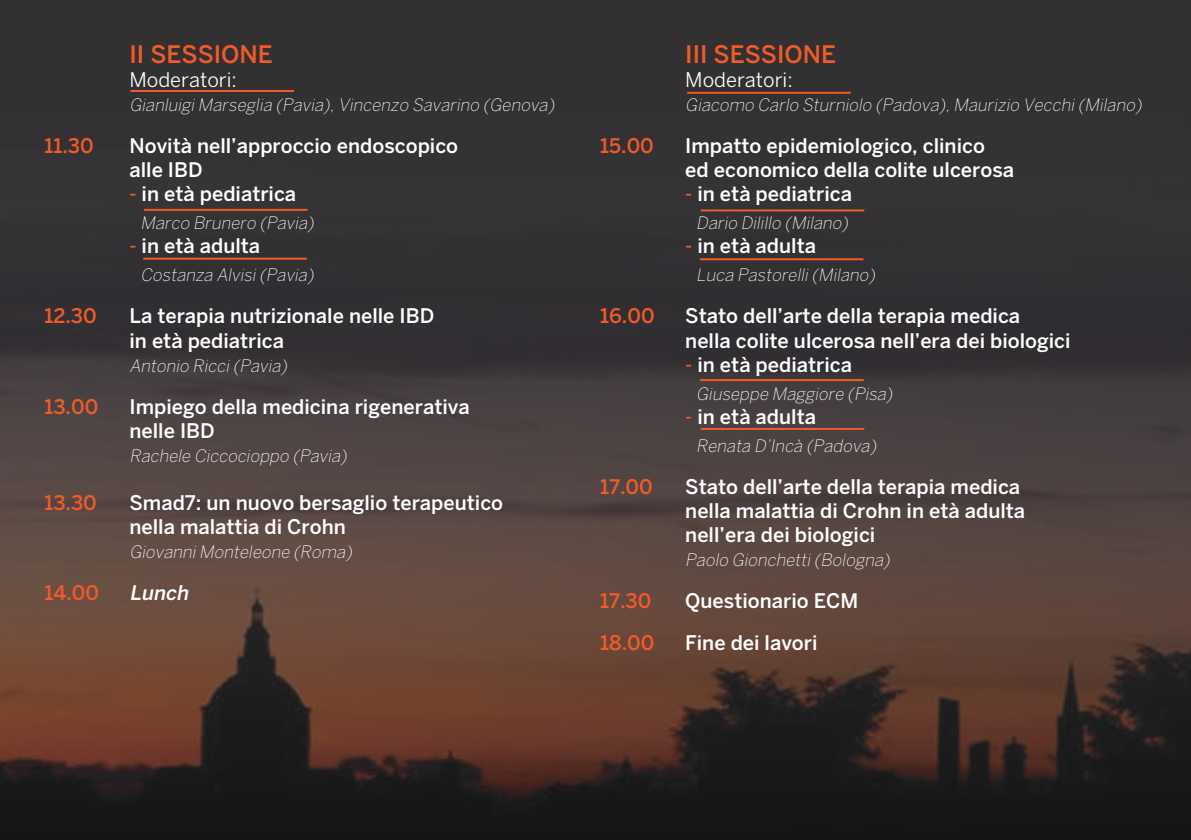
<style>
.page{position:relative;width:1191px;height:840px;background:#fff}
.page>*{position:absolute;margin:0;border:0;box-sizing:border-box;transform-origin:0 0}
.t1{font:500 24px "Benton Sans";color:#f15a29}
.t2{font:500 20px/24px "Benton Sans";color:#fff}
.t3{font:500 20px "Benton Sans";color:#f15a29}
.t4{font:20px "Benton Sans";color:#fff}
.t5{font:italic 500 20px "Benton Sans";color:#fff}
.t6{font:italic 200 17px "Benton Sans";color:#fff}
.s1{color:#f15a29}
</style>
<div class="page">
<img style="left:0;top:0;width:1191px;height:839px">
<hr style="left:144px;top:209px;width:164px;height:2px;background:#f15a29">
<hr style="left:143px;top:257px;width:164px;height:2px;background:#f15a29">
<hr style="left:700px;top:209px;width:164px;height:2px;background:#f15a29">
<hr style="left:700px;top:258px;width:163px;height:2px;background:#f15a29">
<hr style="left:700px;top:379px;width:163px;height:2px;background:#f15a29">
<hr style="left:700px;top:427px;width:164px;height:2px;background:#f15a29">
<hr style="left:130px;top:90px;width:164px;height:2px;background:#f15a29">
<hr style="left:687px;top:92px;width:163px;height:2px;background:#f15a29">
<p class="t1" style="left:129px;top:40px;width:145px">II SESSIONE</p>
<p class="t4" style="left:129px;top:68px;width:109px">Moderatori:</p>
<p class="t6" style="left:129px;top:95px;width:430px">GianluigiMarseglia (Pavia),Vincenzo Savarino (Genova)</p>
<p class="t3" style="left:44px;top:134px;width:51px">11.30</p>
<p class="t2" style="left:129px;top:134px;width:330px">Novità nell’approccio endoscopico alle IBD</p>
<p class="t2" style="left:129px;top:182px;width:168px"><span class="s1">-</span> in età pediatrica</p>
<p class="t6" style="left:140px;top:213px;width:178px">Marco Brunero (Pavia)</p>
<p class="t2" style="left:129px;top:234px;width:132px"><span class="s1">-</span> in età adulta</p>
<p class="t6" style="left:140px;top:265px;width:178px">Costanza Alvisi(Pavia)</p>
<p class="t3" style="left:44px;top:304px;width:54px">12.30</p>
<p class="t2" style="left:129px;top:304px;width:306px">La terapia nutrizionale nelle IBD in età pediatrica</p>
<p class="t6" style="left:129px;top:355px;width:163px">Antonio Ricci(Pavia)</p>
<p class="t3" style="left:44px;top:394px;width:55px">13.00</p>
<p class="t2" style="left:129px;top:394px;width:342px">Impiego della medicina rigenerativa nelle IBD</p>
<p class="t6" style="left:129px;top:445px;width:222px">Rachele Ciccocioppo (Pavia)</p>
<p class="t3" style="left:44px;top:490px;width:54px">13.30</p>
<p class="t2" style="left:129px;top:490px;width:375px">Smad7: un nuovo bersaglio terapeutico nella malattia di Crohn</p>
<p class="t6" style="left:129px;top:541px;width:227px">GiovanniMonteleone (Roma)</p>
<p class="t3" style="left:44px;top:580px;width:56px">14.00</p>
<p class="t5" style="left:129px;top:580px;width:64px">Lunch</p>
<p class="t1" style="left:685px;top:40px;width:152px">III SESSIONE</p>
<p class="t4" style="left:685px;top:68px;width:109px">Moderatori:</p>
<p class="t6" style="left:685px;top:95px;width:461px">Giacomo Carlo Sturniolo (Padova),Maurizio Vecchi(Milano)</p>
<p class="t3" style="left:600px;top:134px;width:55px">15.00</p>
<p class="t2" style="left:685px;top:134px;width:330px">Impatto epidemiologico, clinico<br>ed economico della colite ulcerosa</p>
<p class="t2" style="left:685px;top:182px;width:168px"><span class="s1">-</span> in età pediatrica</p>
<p class="t6" style="left:696px;top:213px;width:157px">Dario Dilillo (Milano)</p>
<p class="t2" style="left:685px;top:234px;width:132px"><span class="s1">-</span> in età adulta</p>
<p class="t6" style="left:696px;top:265px;width:184px">Luca Pastorelli(Milano)</p>
<p class="t3" style="left:600px;top:304px;width:56px">16.00</p>
<p class="t2" style="left:685px;top:304px;width:387px">Stato dell’arte della terapia medica nella colite ulcerosa nell’era dei biologici</p>
<p class="t2" style="left:685px;top:352px;width:168px"><span class="s1">-</span> in età pediatrica</p>
<p class="t6" style="left:696px;top:383px;width:201px">Giuseppe Maggiore (Pisa)</p>
<p class="t2" style="left:685px;top:404px;width:132px"><span class="s1">-</span> in età adulta</p>
<p class="t6" style="left:696px;top:435px;width:185px">Renata D’Incà (Padova)</p>
<p class="t3" style="left:600px;top:474px;width:54px">17.00</p>
<p class="t2" style="left:685px;top:474px;width:341px">Stato dell’arte della terapia medica nella malattia di Crohn in età adulta nell’era dei biologici</p>
<p class="t6" style="left:685px;top:549px;width:210px">Paolo Gionchetti(Bologna)</p>
<p class="t3" style="left:600px;top:588px;width:53px">17.30</p>
<p class="t2" style="left:685px;top:588px;width:175px">Questionario ECM</p>
<p class="t3" style="left:600px;top:630px;width:56px">18.00</p>
<p class="t2" style="left:685px;top:630px;width:134px">Fine dei lavori</p>
</div>
